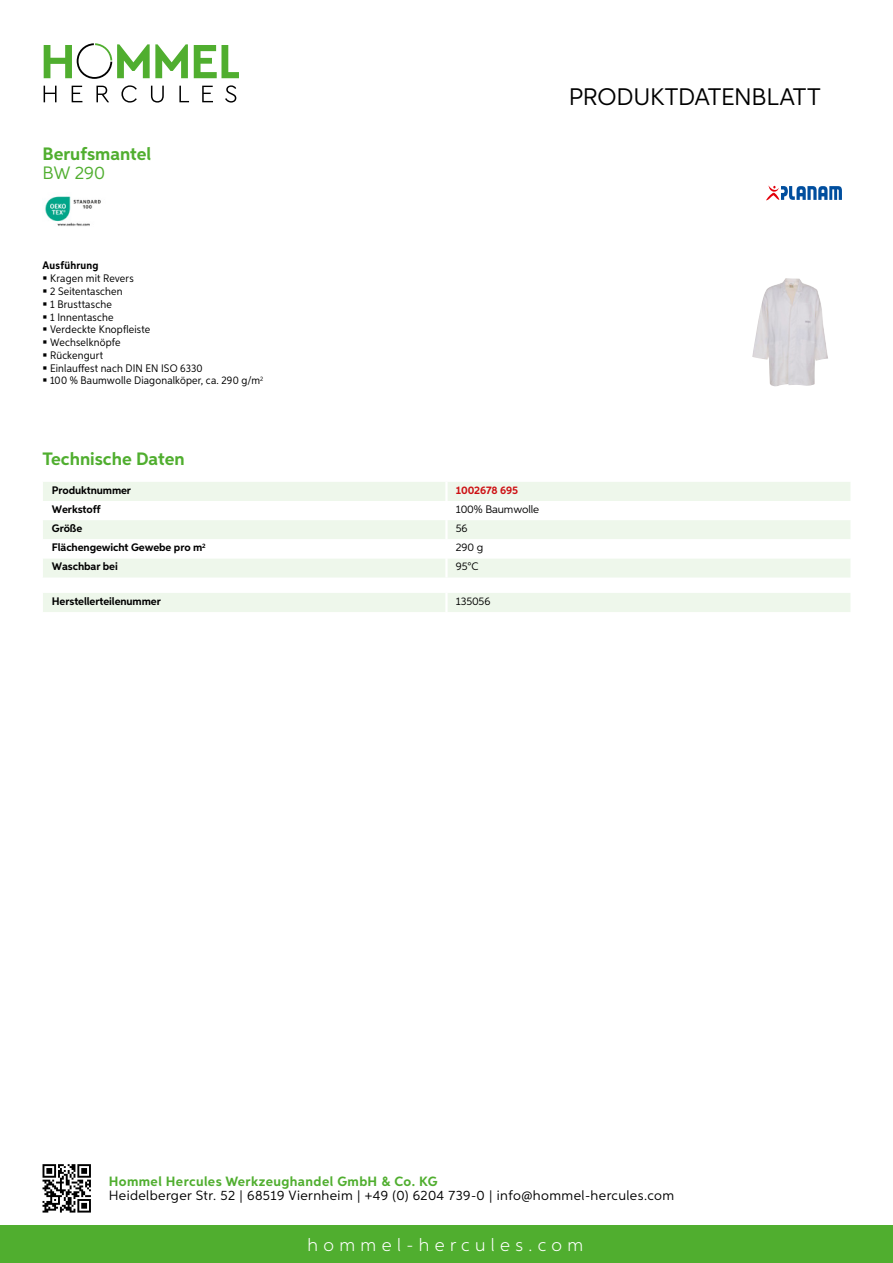
<style>
.page{position:relative;width:893px;height:1263px;background:#fff}
.page>*{position:absolute;margin:0;border:0;box-sizing:border-box;transform-origin:0 0}
.t1{font:24px "Aspira";letter-spacing:-.01em;color:#000}
.t2{font:700 18px "Aspira";color:#50ae2f}
.t3{font:300 18px "Aspira";letter-spacing:.3em;color:#fff}
.t4{font:18px "Aspira";color:#50ae2f}
.t5{font:13.5px "Aspira";letter-spacing:.03em;color:#000}
.t6{font:700 13.5px "Aspira";letter-spacing:.03em;color:#50ae2f}
.t7{font:10.95px/12.8px "Aspira Nar";letter-spacing:.015em;color:#000}
.t8{font:700 10.95px "Aspira";letter-spacing:-.01em;color:#000}
.t9{font:10.95px "Aspira";letter-spacing:-.01em;color:#000}
.t10{font:700 10.95px "Aspira";letter-spacing:-.01em;color:#cd1013}
.t11{font:700 10.95px "Aspira Nar";letter-spacing:.02em;color:#000}
</style>
<div class="page">
<div style="left:0;top:1226px;width:893px;height:37px;background:#50ae2f"></div>
<svg style="left:43px;top:1164px;width:48px;height:48px"></svg>
<svg style="left:194px;top:45px;width:45px;height:33px"></svg>
<svg style="left:44px;top:43px;width:144px;height:36px"></svg>
<svg style="left:44px;top:86px;width:13px;height:16px"></svg>
<svg style="left:72px;top:86px;width:10px;height:16px"></svg>
<svg style="left:96px;top:86px;width:13px;height:16px"></svg>
<svg style="left:121px;top:85px;width:16px;height:18px"></svg>
<svg style="left:151px;top:86px;width:13px;height:17px"></svg>
<svg style="left:179px;top:86px;width:10px;height:16px"></svg>
<svg style="left:202px;top:86px;width:11px;height:16px"></svg>
<svg style="left:225px;top:85px;width:11px;height:18px"></svg>
<div style="left:43px;top:482px;width:807px;height:95px;background:#eef7eb"></div>
<svg style="left:43px;top:501px;width:807px;height:57px"></svg>
<hr style="left:445px;top:482px;width:3px;height:19px;background:#fff">
<hr style="left:445px;top:501px;width:3px;height:19px;background:#fff">
<hr style="left:445px;top:520px;width:3px;height:19px;background:#fff">
<hr style="left:445px;top:539px;width:3px;height:19px;background:#fff">
<hr style="left:445px;top:558px;width:3px;height:19px;background:#fff">
<div style="left:43px;top:593px;width:807px;height:19px;background:#eef7eb"></div>
<hr style="left:445px;top:593px;width:3px;height:19px;background:#fff">
<img style="left:45px;top:196px;width:56px;height:30px">
<img style="left:752px;top:278px;width:76px;height:108px">
<svg style="left:766px;top:185px;width:76px;height:15px"></svg>
<h2 class="t2" style="left:43px;top:142px;width:110px">Berufsmantel</h2>
<h2 class="t4" style="left:43px;top:162px;width:64px">BW 290</h2>
<h1 class="t1" style="left:569px;top:82px;width:253px">Produktdatenblatt</h1>
<p class="t11" style="left:43px;top:259px;width:58px">Ausführung</p>
<p class="t7" style="left:50px;top:272px;width:215px">Kragen mit Revers<br>2 Seitentaschen<br>1 Brusttasche<br>1 Innentasche<br>Verdeckte Knopfleiste<br>Wechselknöpfe<br>Rückengurt<br>Einlauffest nach DIN EN ISO 6330<br>100 % Baumwolle Diagonalköper, ca. 290 g/m<sup>2</sup></p>
<h2 class="t2" style="left:43px;top:448px;width:144px">Technische Daten</h2>
<p class="t8" style="left:52px;top:483px;width:81px">Produktnummer</p>
<p class="t10" style="left:456px;top:483px;width:64px">1002678 695</p>
<p class="t8" style="left:52px;top:502px;width:50px">Werkstoff</p>
<p class="t9" style="left:456px;top:502px;width:85px">100% Baumwolle</p>
<p class="t8" style="left:52px;top:521px;width:32px">Größe</p>
<p class="t9" style="left:456px;top:522px;width:13px">56</p>
<p class="t8" style="left:52px;top:541px;width:155px">Flächengewicht Gewebe pro m<sup>2</sup></p>
<p class="t9" style="left:456px;top:541px;width:29px">290 g</p>
<p class="t8" style="left:52px;top:560px;width:68px">Waschbar bei</p>
<p class="t9" style="left:456px;top:560px;width:24px">95°C</p>
<p class="t8" style="left:52px;top:594px;width:111px">Herstellerteilenummer</p>
<p class="t9" style="left:456px;top:594px;width:36px">135056</p>
<p class="t6" style="left:109px;top:1172px;width:330px">Hommel Hercules Werkzeughandel GmbH &amp; Co. KG</p>
<p class="t5" style="left:109px;top:1187px;width:567px">Heidelberger Str. 52 | 68519 Viernheim | +49 (0) 6204 739-0 | info@hommel-hercules.com</p>
<h2 class="t3" style="left:307px;top:1234px;width:277px">hommel-hercules.com</h2>
</div>
